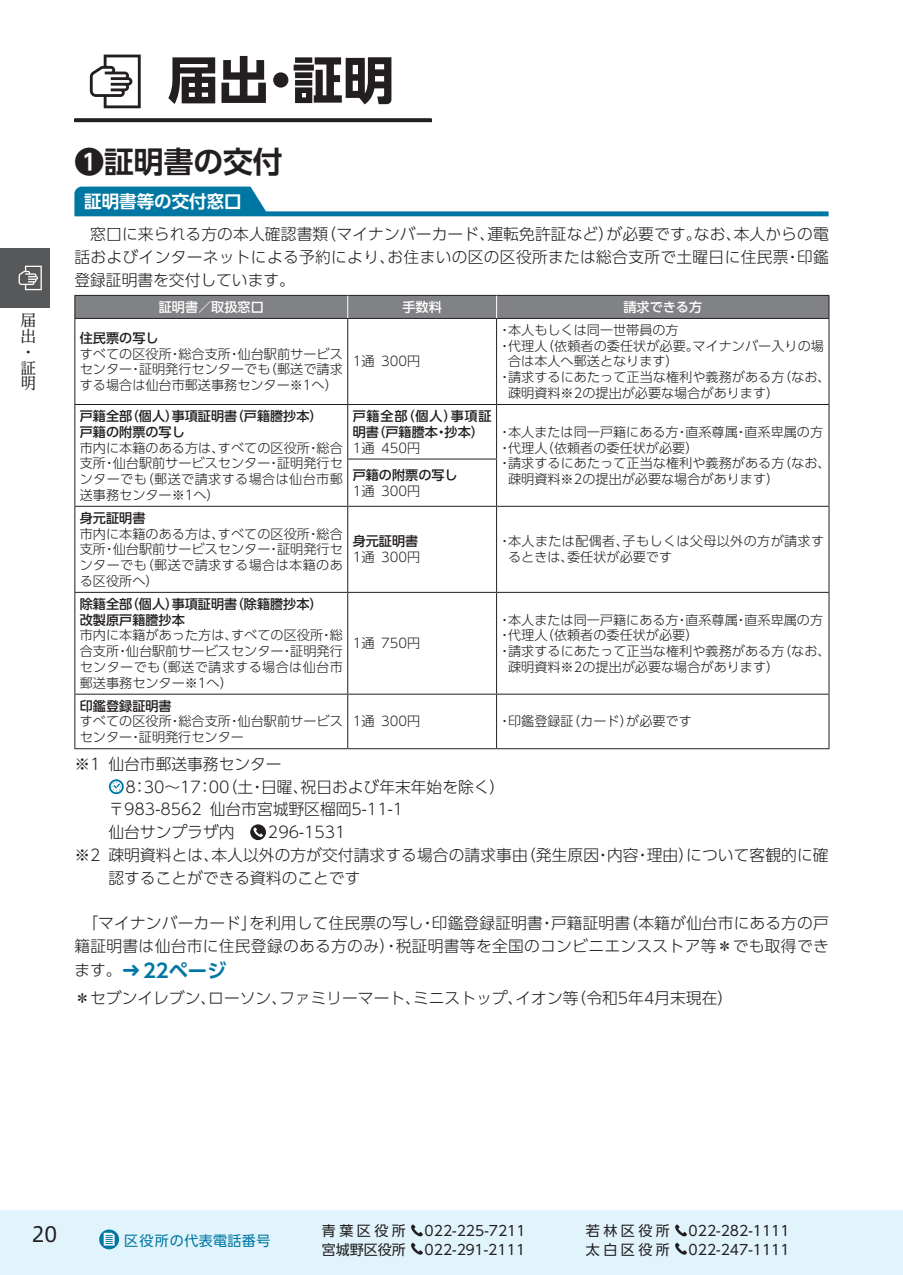
<style>
.page{position:relative;width:903px;height:1275px;background:#fff}
.page>*{position:absolute;margin:0;border:0;box-sizing:border-box;transform-origin:0 0}
.t1{font:700 50.75px "UD Shin Go Pro";color:#231f20}
.t2{font:700 29.75px "UD Shin Go Pro De";color:#231f20}
.t3{font:21px "Hiragino UD Sans Std W4";color:#231f20}
.t4{font:700 19.25px "UD Shin Go Pro De";color:#0076a3}
.t5{font:700 17.5px "UD Shin Go Pro De";color:#fff}
.t6{font:300 15.75px/22.8px "UD Shin Go Pro";letter-spacing:.005em;color:#231f20;text-align:justify}
.t7{font:15.75px/15.8px "UD Reimin Pr 6";color:#231f20}
.t8{font:14px/19.2px "UD Shin Go Pro";color:#231f20}
.t9{font:14px "UD Shin Go Pro";letter-spacing:.03em;color:#0076a3}
.t10{font:300 13.12px/15.8px "UD Shin Go Pro";color:#231f20;text-align:justify}
.t11{font:500 13.12px/15.8px "UD Shin Go Pro";color:#231f20}
.t12{font:300 13.12px/15.8px "UD Shin Go Pro";letter-spacing:.025em;color:#231f20}
.t13{font:500 13.12px/15.8px "UD Shin Go Pro";letter-spacing:.06em;color:#231f20}
.t14{font:500 13.12px "UD Shin Go Pro";color:#fff}
.s1{font-family:"UD Shin Go Pro";font-weight:300;font-size:15.75px;color:#231f20}
.s2{font-family:"P Shin M Go Pr 6 N";font-weight:900;font-size:17.5px}
</style>
<div class="page">
<div style="left:0;top:1210px;width:903px;height:65px;background:#e1f4fc"></div>
<svg style="left:411px;top:1224px;width:12px;height:13px"></svg>
<svg style="left:411px;top:1243px;width:12px;height:12px"></svg>
<svg style="left:99px;top:1229px;width:20px;height:20px"></svg>
<svg style="left:104px;top:1233px;width:11px;height:12px"></svg>
<svg style="left:675px;top:1224px;width:12px;height:13px"></svg>
<svg style="left:675px;top:1243px;width:12px;height:12px"></svg>
<div style="left:0;top:248px;width:50px;height:60px;background:#57585a"></div>
<svg style="left:19px;top:266px;width:23px;height:24px"></svg>
<svg style="left:75px;top:405px;width:272px;height:343px"></svg>
<svg style="left:348px;top:405px;width:480px;height:343px"></svg>
<hr style="left:74px;top:318px;width:274px;height:1px;background:#231f20">
<hr style="left:74px;top:319px;width:1px;height:85px;background:#231f20">
<hr style="left:348px;top:318px;width:148px;height:1px;background:#231f20">
<hr style="left:347px;top:319px;width:1px;height:85px;background:#231f20">
<hr style="left:496px;top:318px;width:333px;height:1px;background:#231f20">
<hr style="left:496px;top:319px;width:1px;height:85px;background:#231f20">
<hr style="left:828px;top:319px;width:1px;height:85px;background:#231f20">
<hr style="left:74px;top:404px;width:274px;height:1px;background:#231f20">
<hr style="left:74px;top:405px;width:1px;height:54px;background:#231f20">
<hr style="left:348px;top:404px;width:148px;height:1px;background:#231f20">
<hr style="left:347px;top:405px;width:1px;height:54px;background:#231f20">
<hr style="left:496px;top:404px;width:333px;height:1px;background:#231f20">
<hr style="left:496px;top:405px;width:1px;height:54px;background:#231f20">
<hr style="left:828px;top:405px;width:1px;height:54px;background:#231f20">
<hr style="left:74px;top:459px;width:1px;height:47px;background:#231f20">
<hr style="left:347px;top:459px;width:150px;height:1px;background:#231f20">
<hr style="left:347px;top:459px;width:1px;height:47px;background:#231f20">
<hr style="left:496px;top:459px;width:1px;height:47px;background:#231f20">
<hr style="left:828px;top:459px;width:1px;height:47px;background:#231f20">
<hr style="left:74px;top:506px;width:274px;height:1px;background:#231f20">
<hr style="left:74px;top:507px;width:1px;height:85px;background:#231f20">
<hr style="left:348px;top:506px;width:148px;height:1px;background:#231f20">
<hr style="left:347px;top:507px;width:1px;height:85px;background:#231f20">
<hr style="left:496px;top:506px;width:333px;height:1px;background:#231f20">
<hr style="left:496px;top:507px;width:1px;height:85px;background:#231f20">
<hr style="left:828px;top:507px;width:1px;height:85px;background:#231f20">
<hr style="left:74px;top:592px;width:274px;height:1px;background:#231f20">
<hr style="left:74px;top:593px;width:1px;height:101px;background:#231f20">
<hr style="left:348px;top:592px;width:148px;height:1px;background:#231f20">
<hr style="left:347px;top:593px;width:1px;height:101px;background:#231f20">
<hr style="left:496px;top:592px;width:333px;height:1px;background:#231f20">
<hr style="left:496px;top:593px;width:1px;height:101px;background:#231f20">
<hr style="left:828px;top:593px;width:1px;height:101px;background:#231f20">
<hr style="left:74px;top:694px;width:274px;height:1px;background:#231f20">
<hr style="left:74px;top:695px;width:1px;height:53px;background:#231f20">
<hr style="left:348px;top:694px;width:148px;height:1px;background:#231f20">
<hr style="left:347px;top:695px;width:1px;height:53px;background:#231f20">
<hr style="left:496px;top:694px;width:333px;height:1px;background:#231f20">
<hr style="left:496px;top:695px;width:1px;height:53px;background:#231f20">
<hr style="left:828px;top:695px;width:1px;height:53px;background:#231f20">
<hr style="left:74px;top:748px;width:274px;height:1px;background:#231f20">
<hr style="left:348px;top:748px;width:148px;height:1px;background:#231f20">
<hr style="left:496px;top:748px;width:333px;height:1px;background:#231f20">
<div style="left:74px;top:295px;width:755px;height:23px;background:#808285"></div>
<svg style="left:74px;top:187px;width:754px;height:29px"></svg>
<hr style="left:74px;top:119px;width:358px;height:3px;background:#231f20">
<svg style="left:90px;top:55px;width:51px;height:53px"></svg>
<svg style="left:109px;top:779px;width:15px;height:15px"></svg>
<svg style="left:250px;top:824px;width:16px;height:16px"></svg>
<svg style="left:253px;top:827px;width:10px;height:11px"></svg>
<p class="t7" style="left:21px;top:312px;width:17px">届出・証明</p>
<h1 class="t1" style="left:168px;top:39px;width:228px">届出・証明</h1>
<h2 class="t2" style="left:74px;top:138px;width:210px">❶証明書の交付</h2>
<h3 class="t5" style="left:84px;top:187px;width:159px">証明書等の交付窓口</h3>
<p class="t6" style="left:74px;top:222px;width:756px">　窓口に来られる方の本人確認書類（マイナンバーカード、運転免許証など）が必要です。なお、本人からの電話およびインターネットによる予約により、お住まいの区の区役所または総合支所で土曜日に住民票・印鑑登録証明書を交付しています。</p>
<p class="t14" style="left:159px;top:296px;width:106px">証明書／取扱窓口</p>
<p class="t14" style="left:402px;top:296px;width:41px">手数料</p>
<p class="t14" style="left:623px;top:296px;width:80px">請求できる方</p>
<p class="t11" style="left:80px;top:330px;width:80px">住民票の写し</p>
<p class="t10" style="left:80px;top:345px;width:264px">すべての区役所・総合支所・仙台駅前サービスセンター・証明発行センターでも（郵送で請求する場合は仙台市郵送事務センター※1へ）</p>
<p class="t10" style="left:353px;top:353px;width:69px">1通 300円</p>
<p class="t10" style="left:498px;top:322px;width:182px">・ 本人もしくは同一世帯員の方</p>
<p class="t10" style="left:498px;top:337px;width:327px">・ 代理人（依頼者の委任状が必要。マイナンバー入りの場</p>
<p class="t10" style="left:508px;top:353px;width:172px">合は本人へ郵送となります）</p>
<p class="t10" style="left:498px;top:369px;width:334px">・ 請求するにあたって正当な権利や義務がある方（なお、</p>
<p class="t10" style="left:508px;top:385px;width:273px">疎明資料※2の提出が必要な場合があります）</p>
<p class="t11" style="left:80px;top:408px;width:244px">戸籍全部（個人）事項証明書（戸籍謄抄本）戸籍の附票の写し</p>
<p class="t10" style="left:80px;top:439px;width:264px">市内に本籍のある方は、すべての区役所・総合支所・仙台駅前サービスセンター・証明発行センターでも（郵送で請求する場合は仙台市郵送事務センター※1へ）</p>
<p class="t13" style="left:353px;top:408px;width:140px">戸籍全部（個人）事項証明書（戸籍謄本・抄本）</p>
<p class="t10" style="left:353px;top:439px;width:69px">1通 450円</p>
<p class="t10" style="left:498px;top:423px;width:334px;text-align:left">・ 本人または同一戸籍にある方・直系尊属・直系卑属の方・代理人（依頼者の委任状が必要）<br>・ 請求するにあたって正当な権利や義務がある方（なお、</p>
<p class="t11" style="left:353px;top:467px;width:106px">戸籍の附票の写し</p>
<p class="t10" style="left:508px;top:471px;width:273px">疎明資料※2の提出が必要な場合があります）</p>
<p class="t10" style="left:353px;top:482px;width:69px">1通 300円</p>
<p class="t11" style="left:80px;top:510px;width:67px">身元証明書</p>
<p class="t10" style="left:80px;top:525px;width:264px">市内に本籍のある方は、すべての区役所・総合支所・仙台駅前サービスセンター・証明発行センターでも（郵送で請求する場合は本籍のある区役所へ）</p>
<p class="t11" style="left:353px;top:533px;width:67px">身元証明書</p>
<p class="t10" style="left:353px;top:549px;width:69px">1通 300円</p>
<p class="t11" style="left:80px;top:596px;width:244px">除籍全部（個人）事項証明書（除籍謄抄本）改製原戸籍謄抄本</p>
<p class="t10" style="left:80px;top:627px;width:264px">市内に本籍があった方は、すべての区役所・総合支所・仙台駅前サービスセンター・証明発行センターでも（郵送で請求する場合は仙台市郵送事務センター※1へ）</p>
<p class="t10" style="left:353px;top:635px;width:69px">1通 750円</p>
<p class="t12" style="left:508px;top:533px;width:317px;text-indent:-10px">・ 本人または配偶者、子もしくは父母以外の方が請求するときは、委任状が必要です</p>
<p class="t10" style="left:498px;top:611px;width:326px">・ 本人または同一戸籍にある方・直系尊属・直系卑属の方</p>
<p class="t10" style="left:498px;top:627px;width:202px">・ 代理人（依頼者の委任状が必要）</p>
<p class="t10" style="left:498px;top:643px;width:334px">・ 請求するにあたって正当な権利や義務がある方（なお、</p>
<p class="t10" style="left:508px;top:658px;width:273px">疎明資料※2の提出が必要な場合があります）</p>
<p class="t11" style="left:80px;top:697px;width:93px">印鑑登録証明書</p>
<p class="t10" style="left:80px;top:713px;width:264px">すべての区役所・総合支所・仙台駅前サービスセンター・証明発行センター</p>
<p class="t10" style="left:353px;top:713px;width:69px">1通 300円</p>
<p class="t10" style="left:498px;top:713px;width:195px">・印鑑登録証（カード）が必要です</p>
<p class="t6" style="left:74px;top:752px;width:209px">※1 仙台市郵送事務センター</p>
<p class="t6" style="left:125px;top:775px;width:381px">8：30～17：00（土・日曜、祝日および年末年始を除く）</p>
<p class="t6" style="left:108px;top:797px;width:296px">〒983-8562 仙台市宮城野区榴岡5-11-1</p>
<p class="t6" style="left:108px;top:820px;width:239px">仙台サンプラザ内　 296-1531</p>
<p class="t6" style="left:74px;top:843px;width:756px">※2 疎明資料とは、本人以外の方が交付請求する場合の請求事由（発生原因・内容・理由）について客観的に確</p>
<p class="t6" style="left:108px;top:866px;width:253px">認することができる資料のことです</p>
<p class="t6" style="left:74px;top:911px;width:756px">　「マイナンバーカード」を利用して住民票の写し・印鑑登録証明書・戸籍証明書（本籍が仙台市にある方の戸籍証明書は仙台市に住民登録のある方のみ）・税証明書等を全国のコンビニエンスストア等＊でも取得でき</p>
<h3 class="t4" style="left:74px;top:955px;width:154px"><span class="s1">ます。</span><span class="s2">→</span> 22ページ</h3>
<p class="t6" style="left:74px;top:986px;width:660px">＊ セブンイレブン、ローソン、ファミリーマート、ミニストップ、イオン等（令和5年4月末現在）</p>
<h3 class="t3" style="left:32px;top:1219px;width:27px">20</h3>
<p class="t9" style="left:124px;top:1229px;width:148px">区役所の代表電話番号</p>
<p class="t8" style="left:586px;top:1220px;width:205px">若林区役所　 022-282-1111太白区役所　 022-247-1111</p>
<p class="t8" style="left:322px;top:1220px;width:205px">青葉区役所　 022-225-7211宮城野区役所　 022-2９1-2111</p>
</div>
